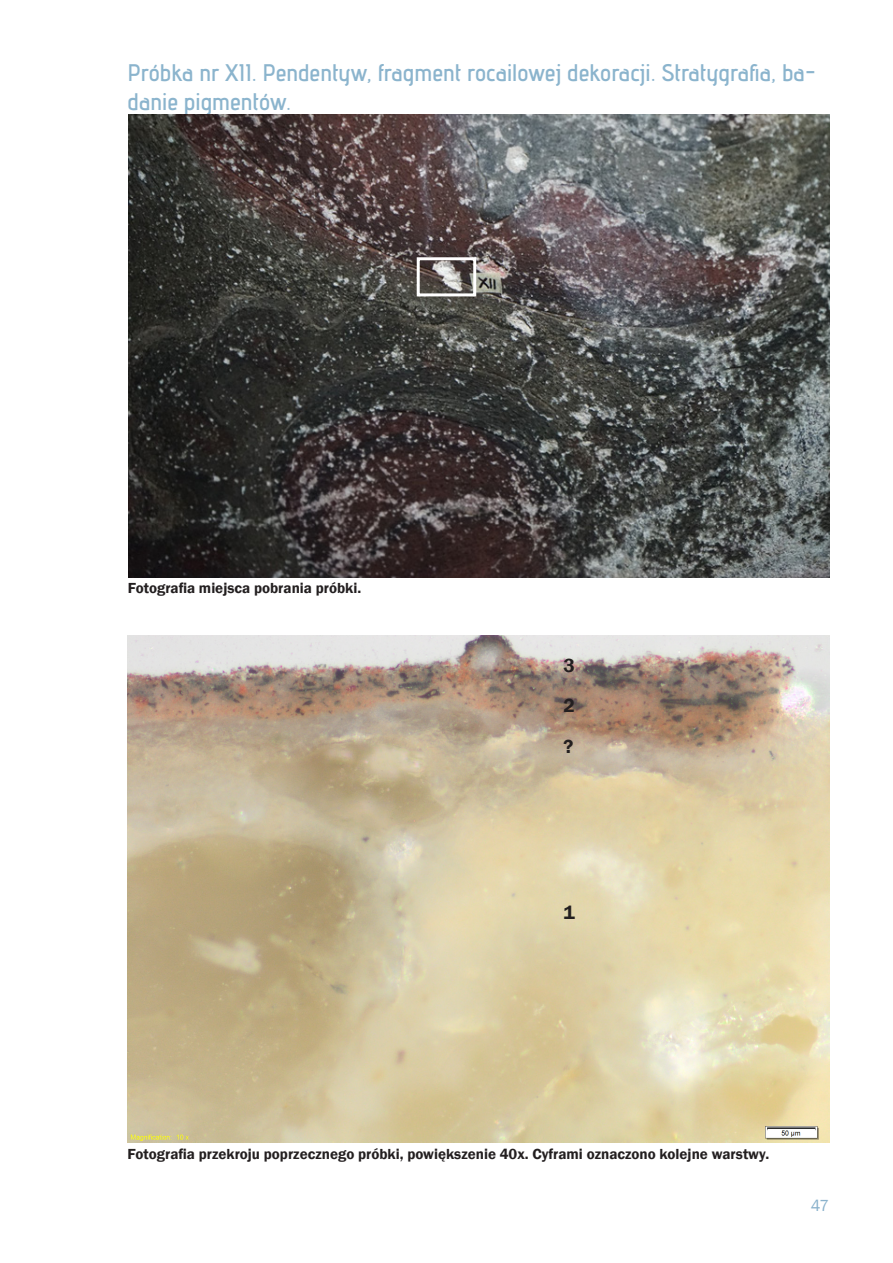
<style>
.page{position:relative;width:893px;height:1263px;background:#fff}
.page>*{position:absolute;margin:0;border:0;box-sizing:border-box;transform-origin:0 0}
.t1{font:24px/28.8px "advent Bd 2";color:#8bb4cd}
.t2{font:600 19.5px "Franklin Gothic";color:#231f20}
.t3{font:16.5px "Franklin Gothic";color:#8ab2cc}
.t4{font:600 15px "Franklin Gothic";color:#231f20}
</style>
<div class="page">
<img style="left:128px;top:114px;width:701px;height:464px">
<div style="left:417px;top:257px;width:59px;height:39px;border:3px solid #fff"></div>
<img style="left:128px;top:636px;width:701px;height:506px">
<h1 class="t1" style="left:128px;top:58px;width:690px">Próbka nr XII. Pendentyw, fragment rocailowej dekoracji. Stratygrafia, ba&shy;danie pigmentów.</h1>
<p class="t4" style="left:128px;top:578px;width:235px">Fotografia miejsca pobrania próbki.</p>
<h2 class="t2" style="left:563px;top:653px;width:13px">3</h2>
<h2 class="t2" style="left:563px;top:694px;width:13px">2</h2>
<h2 class="t2" style="left:563px;top:734px;width:11px">?</h2>
<h2 class="t2" style="left:563px;top:901px;width:13px">1</h2>
<p class="t4" style="left:128px;top:1144px;width:643px">Fotografia przekroju poprzecznego próbki, powiększenie 40x. Cyframi oznaczono kolejne warstwy.</p>
<p class="t3" style="left:811px;top:1195px;width:20px">47</p>
</div>
